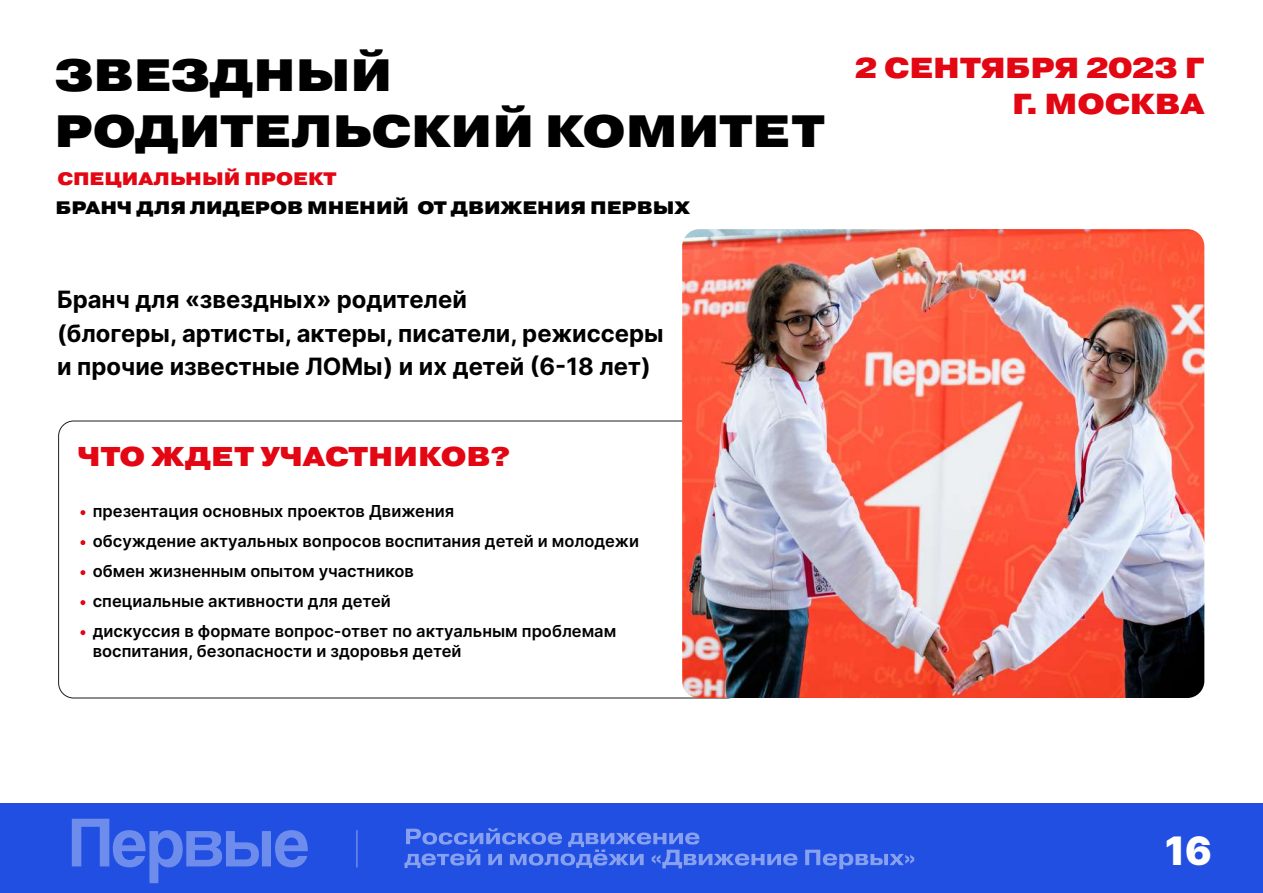
<style>
.page{position:relative;width:1263px;height:893px;background:#fff}
.page>*{position:absolute;margin:0;border:0;box-sizing:border-box;transform-origin:0 0}
.t1{font:900 45.3px/55.9px "Pragmatica Extended";color:#000}
.t2{font:900 39.15px "Inter";color:#fff}
.t3{font:900 28.95px/36px "Pragmatica Extended";color:#e30613;text-align:right}
.t4{font:900 27.15px "Pragmatica Extended";color:#e30613}
.t5{font:23.85px/33.6px "Inter V";color:#000}
.t6{font:900 18px "Pragmatica Extended";color:#000}
.t7{font:900 18px "Pragmatica Extended";color:#e30613}
.t8{font:16.5px/30px "Inter V";color:#000}
</style>
<div class="page">
<img style="left:682px;top:229px;width:522px;height:469px">
<svg style="left:80px;top:510px;width:5px;height:5px"></svg>
<svg style="left:80px;top:540px;width:5px;height:5px"></svg>
<svg style="left:80px;top:570px;width:5px;height:5px"></svg>
<svg style="left:80px;top:600px;width:5px;height:5px"></svg>
<svg style="left:80px;top:630px;width:5px;height:5px"></svg>
<div style="left:0;top:804px;width:1263px;height:89px;background:#214fe2"></div>
<svg style="left:72px;top:819px;width:236px;height:64px"></svg>
<hr style="left:356px;top:830px;width:2px;height:37px;background:#fff">
<svg style="left:404px;top:828px;width:393px;height:40px"></svg>
<svg style="left:805px;top:850px;width:109px;height:19px"></svg>
<h1 class="t1" style="left:54px;top:48px;width:772px">ЗВЕЗДНЫЙ<br>РОДИТЕЛЬСКИЙ КОМИТЕТ</h1>
<p class="t7" style="left:57px;top:167px;width:281px">СПЕЦИАЛЬНЫЙ ПРОЕКТ</p>
<p class="t6" style="left:56px;top:196px;width:636px">БРАНЧ ДЛЯ ЛИДЕРОВ МНЕНИЙ ОТ ДВИЖЕНИЯ ПЕРВЫХ</p>
<h3 class="t5" style="left:57px;top:282px;width:608px">Бранч для «звездных» родителей<br>(блогеры, артисты, актеры, писатели, режиссеры и прочие известные ЛОМы) и их детей (6-18 лет)</h3>
<h3 class="t4" style="left:78px;top:438px;width:434px">ЧТО ЖДЕТ УЧАСТНИКОВ?</h3>
<p class="t8" style="left:93px;top:496px;width:548px">презентация основных проектов Движения<br>обсуждение актуальных вопросов воспитания детей и молодежи обмен жизненным опытом участников<br>специальные активности для детей<br>дискуссия в формате вопрос-ответ по актуальным проблемам</p>
<p class="t8" style="left:93px;top:635px;width:370px">воспитания, безопасности и здоровья детей</p>
<h3 class="t3" style="left:854px;top:50px;width:351px">2 СЕНТЯБРЯ 2023 Г<br>Г. МОСКВА</h3>
<h2 class="t2" style="left:1165px;top:821px;width:48px">16</h2>
</div>
